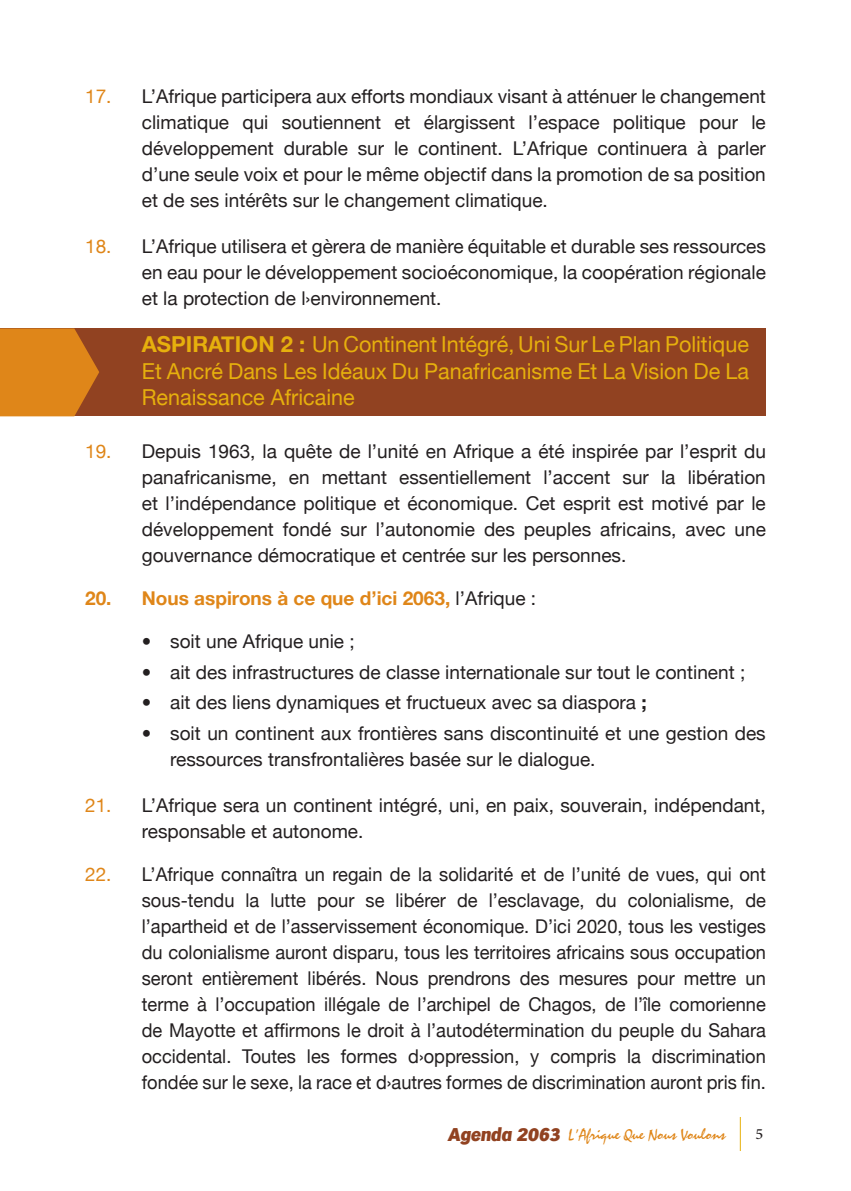
<style>
.page{position:relative;width:851px;height:1191px;background:#fff}
.page>*{position:absolute;margin:0;border:0;box-sizing:border-box;transform-origin:0 0}
.t1{font:22px/26.6px "Helvetica Neue";color:#e6b00d;text-align:justify}
.t2{font:22px "Adobe Arabic";color:#231f20}
.t3{font:19px/26px "Helvetica Neue";color:#231f20;text-align:justify}
.t4{font:19px/26px "Helvetica Neue";color:#231f20;text-align:justify;scale:.96 1}
.t5{font:700 19px "Helvetica Neue";color:#df8619}
.t6{font:16px "Staccato 222 BT";color:#df8619}
.s1{color:#df8619}
.s2{font-weight:700}
.s3{font-weight:400;color:#231f20}
.s4{font-family:"Hamburg";font-weight:800;font-style:italic;font-size:18px;color:#914221}
</style>
<div class="page">
<hr style="left:739px;top:1117px;width:1px;height:34px;background:#e6b00d">
<div style="left:0;top:328px;width:765px;height:88px;background:#914221"></div>
<svg style="left:0;top:328px;width:99px;height:88px;background:#d57d1a"></svg>
<p class="t3" style="left:142px;top:83px;width:625px;text-indent:-57px"><span class="s1">17.</span> L’Afrique participera aux efforts mondiaux visant à atténuer le changement climatique qui soutiennent et élargissent l’espace politique pour le développement durable sur le continent. L’Afrique continuera à parler d’une seule voix et pour le même objectif dans la promotion de sa position et de ses intérêts sur le changement climatique.</p>
<p class="t3" style="left:142px;top:233px;width:625px;text-indent:-57px"><span class="s1">18.</span> L’Afrique utilisera et gèrera de manière équitable et durable ses ressources en eau pour le développement socioéconomique, la coopération régionale et la protection de l›environnement.</p>
<p class="t1" style="left:142px;top:330px;width:608px"><span class="s2">ASPIRATION 2 :</span> Un Continent Intégré, Uni Sur Le Plan Politique Et Ancré Dans Les Idéaux Du Panafricanisme Et La Vision De La Renaissance Africaine</p>
<p class="t3" style="left:142px;top:438px;width:625px;text-indent:-57px"><span class="s1">19.</span> Depuis 1963, la quête de l’unité en Afrique a été inspirée par l’esprit du panafricanisme, en mettant essentiellement l’accent sur la libération et l’indépendance politique et économique. Cet esprit est motivé par le développement fondé sur l’autonomie des peuples africains, avec une gouvernance démocratique et centrée sur les personnes.</p>
<p class="t5" style="left:85px;top:586px;width:452px">20. Nous aspirons à ce que d’ici 2063, <span class="s3">l’Afrique :</span></p>
<p class="t3" style="left:142px;top:628px;width:214px">• soit une Afrique unie ;</p>
<p class="t3" style="left:142px;top:659px;width:605px">• ait des infrastructures de classe internationale sur tout le continent ;</p>
<p class="t3" style="left:142px;top:689px;width:506px">• ait des liens dynamiques et fructueux avec sa diaspora <span class="s2">;</span></p>
<p class="t3" style="left:170px;top:720px;width:597px;text-indent:-28px">• soit un continent aux frontières sans discontinuité et une gestion des ressources transfrontalières basée sur le dialogue.</p>
<p class="t3" style="left:142px;top:791px;width:625px;text-indent:-57px"><span class="s1">21.</span> L’Afrique sera un continent intégré, uni, en paix, souverain, indépendant, responsable et autonome.</p>
<p class="t4" style="left:142px;top:860px;width:651px;text-indent:-57px"><span class="s1">22.</span> L’Afrique connaîtra un regain de la solidarité et de l’unité de vues, qui ont sous-tendu la lutte pour se libérer de l’esclavage, du colonialisme, de l’apartheid et de l’asservissement économique. D’ici 2020, tous les vestiges du colonialisme auront disparu, tous les territoires africains sous occupation seront entièrement libérés. Nous prendrons des mesures pour mettre un terme à l’occupation illégale de l’archipel de Chagos, de l’île comorienne de Mayotte et affirmons le droit à l’autodétermination du peuple du Sahara occidental. Toutes les formes d›oppression, y compris la discrimination fondée sur le sexe, la race et d›autres formes de discrimination auront pris fin.</p>
<p class="t6" style="left:448px;top:1125px;width:279px"><span class="s4">Agenda 2063</span> L’Afrique Que Nous Voulons</p>
<p class="t2" style="left:755px;top:1118px;width:9px">5</p>
</div>
